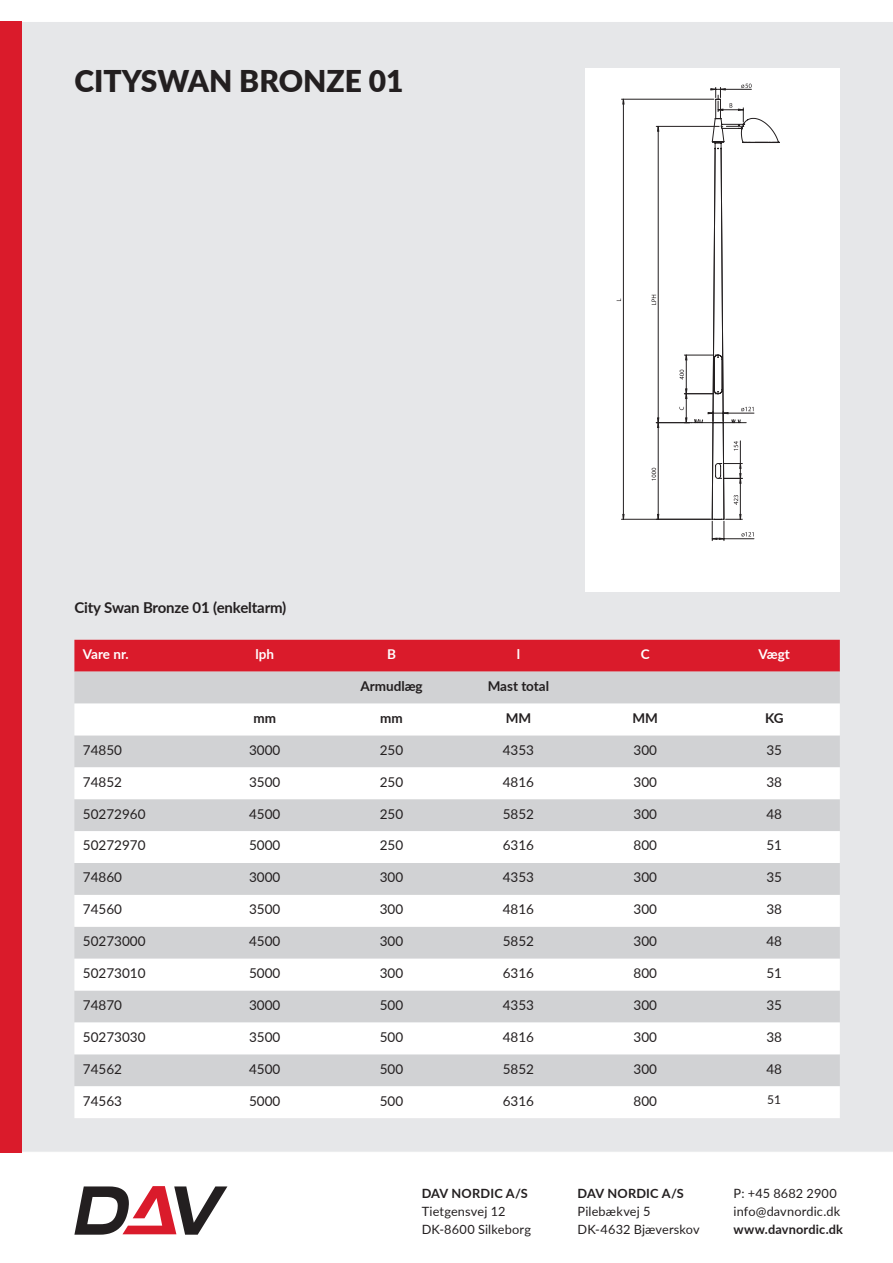
<style>
.page{position:relative;width:893px;height:1263px;background:#fff}
.page>*{position:absolute;margin:0;border:0;box-sizing:border-box;transform-origin:0 0}
.Ov{font:900 30px "Lato";color:#231f20}
.mr{font:700 15px "Lato";letter-spacing:-.01em;color:#231f20}
.Tabel{font:13.5px "Lato";color:#231f20}
.Tabel-2{font:700 13.5px "Lato";color:#231f20}
.Tabel_ov{font:700 13.5px "Lato";color:#fff}
.t1{font:12.75px/18px "Lato";letter-spacing:.01em;color:#231f20}
.t2{font:700 12.75px "Lato";letter-spacing:.015em;color:#231f20}
.Tabel-3{font:12px "Lato";color:#231f20}
</style>
<div class="page">
<div style="left:21px;top:21px;width:872px;height:1131px;background:#e6e7e9"></div>
<div style="left:0;top:21px;width:21px;height:1131px;background:#da1b2b"></div>
<svg style="left:74px;top:1186px;width:153px;height:49px"></svg>
<div style="left:586px;top:68px;width:254px;height:523px;background:#fff"></div>
<hr style="left:621px;top:519px;width:92px;height:1px;background:#231f20">
<hr style="left:621px;top:99px;width:93px;height:1px;background:#231f20">
<svg style="left:617px;top:99px;width:8px;height:421px"></svg>
<svg style="left:652px;top:84px;width:127px;height:457px"></svg>
<div style="left:74px;top:640px;width:766px;height:32px;background:#da1b2b"></div>
<div style="left:74px;top:672px;width:766px;height:31px;background:#d1d2d4"></div>
<svg style="left:74px;top:703px;width:766px;height:415px"></svg>
<p class="Ov" style="left:74px;top:59px;width:331px">CITYSWAN BRONZE 01</p>
<p class="mr" style="left:74px;top:596px;width:213px">City Swan Bronze 01 (enkeltarm)</p>
<p class="Tabel_ov" style="left:83px;top:644px;width:47px">Vare nr.</p>
<p class="Tabel_ov" style="left:255px;top:644px;width:20px">lph</p>
<p class="Tabel_ov" style="left:387px;top:644px;width:10px">B</p>
<p class="Tabel_ov" style="left:517px;top:644px;width:5px">l</p>
<p class="Tabel_ov" style="left:641px;top:644px;width:10px">C</p>
<p class="Tabel_ov" style="left:758px;top:644px;width:33px">Vægt</p>
<p class="Tabel-2" style="left:360px;top:676px;width:64px">Armudlæg</p>
<p class="Tabel-2" style="left:488px;top:676px;width:63px">Mast total</p>
<p class="Tabel-2" style="left:253px;top:708px;width:24px">mm</p>
<p class="Tabel-2" style="left:380px;top:708px;width:24px">mm</p>
<p class="Tabel-2" style="left:506px;top:708px;width:27px">MM</p>
<p class="Tabel-2" style="left:632px;top:708px;width:27px">MM</p>
<p class="Tabel-2" style="left:765px;top:708px;width:20px">KG</p>
<p class="Tabel" style="left:83px;top:740px;width:41px">74850</p>
<p class="Tabel" style="left:249px;top:740px;width:33px">3000</p>
<p class="Tabel" style="left:380px;top:740px;width:25px">250</p>
<p class="Tabel" style="left:503px;top:740px;width:33px">4353</p>
<p class="Tabel" style="left:633px;top:740px;width:25px">300</p>
<p class="Tabel" style="left:766px;top:740px;width:17px">35</p>
<p class="Tabel" style="left:83px;top:772px;width:41px">74852</p>
<p class="Tabel" style="left:249px;top:772px;width:33px">3500</p>
<p class="Tabel" style="left:380px;top:772px;width:25px">250</p>
<p class="Tabel" style="left:503px;top:772px;width:33px">4816</p>
<p class="Tabel" style="left:633px;top:772px;width:25px">300</p>
<p class="Tabel" style="left:766px;top:772px;width:17px">38</p>
<p class="Tabel" style="left:83px;top:804px;width:64px">50272960</p>
<p class="Tabel" style="left:249px;top:804px;width:33px">4500</p>
<p class="Tabel" style="left:380px;top:804px;width:25px">250</p>
<p class="Tabel" style="left:503px;top:804px;width:33px">5852</p>
<p class="Tabel" style="left:633px;top:804px;width:25px">300</p>
<p class="Tabel" style="left:766px;top:804px;width:17px">48</p>
<p class="Tabel" style="left:83px;top:836px;width:64px">50272970</p>
<p class="Tabel" style="left:249px;top:836px;width:33px">5000</p>
<p class="Tabel" style="left:380px;top:836px;width:25px">250</p>
<p class="Tabel" style="left:503px;top:836px;width:33px">6316</p>
<p class="Tabel" style="left:633px;top:836px;width:25px">800</p>
<p class="Tabel" style="left:766px;top:836px;width:17px">51</p>
<p class="Tabel" style="left:83px;top:868px;width:41px">74860</p>
<p class="Tabel" style="left:249px;top:868px;width:33px">3000</p>
<p class="Tabel" style="left:380px;top:868px;width:25px">300</p>
<p class="Tabel" style="left:503px;top:868px;width:33px">4353</p>
<p class="Tabel" style="left:633px;top:868px;width:25px">300</p>
<p class="Tabel" style="left:766px;top:868px;width:17px">35</p>
<p class="Tabel" style="left:83px;top:900px;width:41px">74560</p>
<p class="Tabel" style="left:249px;top:900px;width:33px">3500</p>
<p class="Tabel" style="left:380px;top:900px;width:25px">300</p>
<p class="Tabel" style="left:503px;top:900px;width:33px">4816</p>
<p class="Tabel" style="left:633px;top:900px;width:25px">300</p>
<p class="Tabel" style="left:766px;top:900px;width:17px">38</p>
<p class="Tabel" style="left:83px;top:931px;width:64px">50273000</p>
<p class="Tabel" style="left:249px;top:931px;width:33px">4500</p>
<p class="Tabel" style="left:380px;top:931px;width:25px">300</p>
<p class="Tabel" style="left:503px;top:931px;width:33px">5852</p>
<p class="Tabel" style="left:633px;top:931px;width:25px">300</p>
<p class="Tabel" style="left:766px;top:931px;width:17px">48</p>
<p class="Tabel" style="left:83px;top:963px;width:64px">50273010</p>
<p class="Tabel" style="left:249px;top:963px;width:33px">5000</p>
<p class="Tabel" style="left:380px;top:963px;width:25px">300</p>
<p class="Tabel" style="left:503px;top:963px;width:33px">6316</p>
<p class="Tabel" style="left:633px;top:963px;width:25px">800</p>
<p class="Tabel" style="left:766px;top:963px;width:17px">51</p>
<p class="Tabel" style="left:83px;top:995px;width:41px">74870</p>
<p class="Tabel" style="left:249px;top:995px;width:33px">3000</p>
<p class="Tabel" style="left:380px;top:995px;width:25px">500</p>
<p class="Tabel" style="left:503px;top:995px;width:33px">4353</p>
<p class="Tabel" style="left:633px;top:995px;width:25px">300</p>
<p class="Tabel" style="left:766px;top:995px;width:17px">35</p>
<p class="Tabel" style="left:83px;top:1027px;width:64px">50273030</p>
<p class="Tabel" style="left:249px;top:1027px;width:33px">3500</p>
<p class="Tabel" style="left:380px;top:1027px;width:25px">500</p>
<p class="Tabel" style="left:503px;top:1027px;width:33px">4816</p>
<p class="Tabel" style="left:633px;top:1027px;width:25px">300</p>
<p class="Tabel" style="left:766px;top:1027px;width:17px">38</p>
<p class="Tabel" style="left:83px;top:1059px;width:41px">74562</p>
<p class="Tabel" style="left:249px;top:1059px;width:33px">4500</p>
<p class="Tabel" style="left:380px;top:1059px;width:25px">500</p>
<p class="Tabel" style="left:503px;top:1059px;width:33px">5852</p>
<p class="Tabel" style="left:633px;top:1059px;width:25px">300</p>
<p class="Tabel" style="left:766px;top:1059px;width:17px">48</p>
<p class="Tabel" style="left:83px;top:1091px;width:41px">74563</p>
<p class="Tabel" style="left:249px;top:1091px;width:33px">5000</p>
<p class="Tabel" style="left:380px;top:1091px;width:25px">500</p>
<p class="Tabel" style="left:503px;top:1091px;width:33px">6316</p>
<p class="Tabel" style="left:633px;top:1091px;width:25px">800</p>
<p class="Tabel-3" style="left:767px;top:1091px;width:15px">51</p>
<p class="t2" style="left:422px;top:1184px;width:108px">DAV NORDIC A/S</p>
<p class="t1" style="left:422px;top:1201px;width:111px">Tietgensvej 12<br>DK-8600 Silkeborg</p>
<p class="t2" style="left:578px;top:1184px;width:108px">DAV NORDIC A/S</p>
<p class="t1" style="left:578px;top:1201px;width:124px">Pilebækvej 5<br>DK-4632 Bjæverskov</p>
<p class="t1" style="left:733px;top:1183px;width:108px">P: +45 8682 2900 info@davnordic.dk</p>
<p class="t2" style="left:733px;top:1220px;width:111px">www.davnordic.dk</p>
</div>
